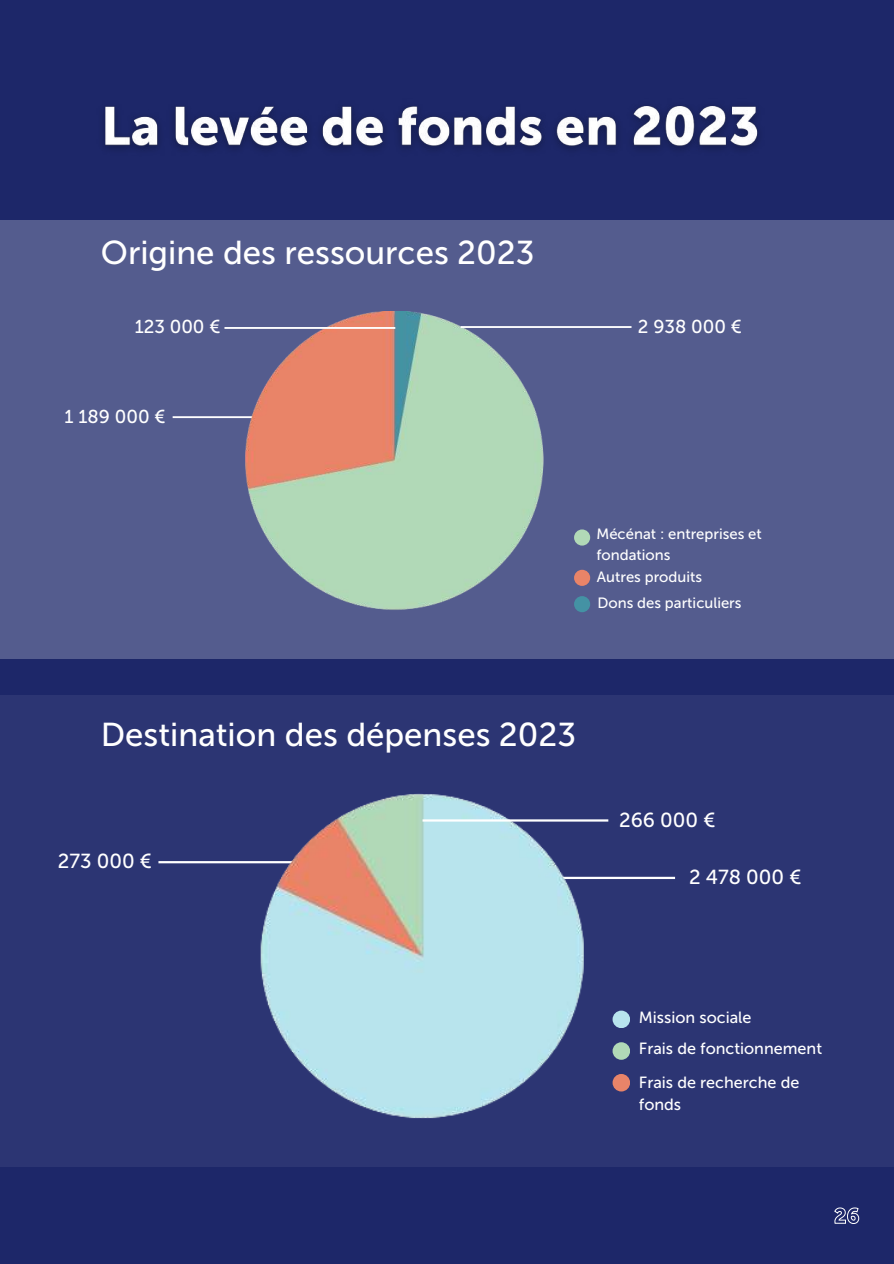
<style>
.page{position:relative;width:894px;height:1264px;background:#fff}
.page>*{position:absolute;margin:0;border:0;box-sizing:border-box;transform-origin:0 0}
.t1{font:33px "Museo Sans 500";color:#fff}
.t2{font:20.25px "Museo Sans 500";color:#fff}
.t3{font:18.6px "Museo Sans 500";color:#fff}
.t4{font:16.2px/31.7px "Museo Sans 500";color:#fff}
.t5{font:14.85px/20.4px "Museo Sans 500";color:#fff}
</style>
<div class="page">
<div style="left:0;top:0;width:893px;height:1263px;background:#1d2769"></div>
<img style="left:103px;top:105px;width:656px;height:45px">
<div style="left:0;top:220px;width:893px;height:439px;background:#545c8e"></div>
<hr style="left:173px;top:416px;width:170px;height:2px;background:#fff">
<img style="left:232px;top:311px;width:312px;height:299px">
<hr style="left:460px;top:326px;width:171px;height:2px;background:#fff">
<hr style="left:224px;top:327px;width:171px;height:2px;background:#fff">
<div style="left:574px;top:596px;width:16px;height:16px;background:#4492a4;border-radius:50%"></div>
<div style="left:574px;top:569px;width:16px;height:17px;background:#e98468;border-radius:50%"></div>
<div style="left:574px;top:529px;width:16px;height:16px;background:#b1d9b7;border-radius:50%"></div>
<div style="left:0;top:695px;width:893px;height:472px;background:#2c3573"></div>
<hr style="left:489px;top:876px;width:186px;height:3px;background:#fff">
<hr style="left:158px;top:861px;width:186px;height:2px;background:#fff">
<div style="left:612px;top:1073px;width:18px;height:18px;background:#e88469;border-radius:50%"></div>
<div style="left:612px;top:1042px;width:18px;height:17px;background:#b1d9b7;border-radius:50%"></div>
<div style="left:612px;top:1010px;width:18px;height:18px;background:#b8e4ee;border-radius:50%"></div>
<img style="left:232px;top:793px;width:358px;height:326px">
<hr style="left:422px;top:819px;width:186px;height:2px;background:#fff">
<svg style="left:834px;top:1207px;width:25px;height:17px"></svg>
<h1 class="t1" style="left:101px;top:233px;width:435px">Origine des ressources 2023</h1>
<p class="t3" style="left:135px;top:315px;width:87px">123 000 €</p>
<p class="t3" style="left:65px;top:405px;width:102px">1 189 000 €</p>
<p class="t3" style="left:637px;top:315px;width:105px">2 938 000 €</p>
<p class="t5" style="left:596px;top:524px;width:167px">Mécénat : entreprises et fondations</p>
<p class="t5" style="left:596px;top:563px;width:146px;line-height:26.2px">Autres produits<br>Dons des particuliers</p>
<h1 class="t1" style="left:101px;top:715px;width:476px">Destination des dépenses 2023</h1>
<h2 class="t2" style="left:58px;top:849px;width:95px">273 000 €</h2>
<h2 class="t2" style="left:619px;top:807px;width:98px">266 000 €</h2>
<h2 class="t2" style="left:688px;top:865px;width:114px">2 478 000 €</h2>
<p class="t4" style="left:638px;top:1001px;width:185px">Mission sociale<br>Frais de fonctionnement</p>
<p class="t4" style="left:638px;top:1071px;width:162px;line-height:22.2px">Frais de recherche de fonds</p>
</div>
